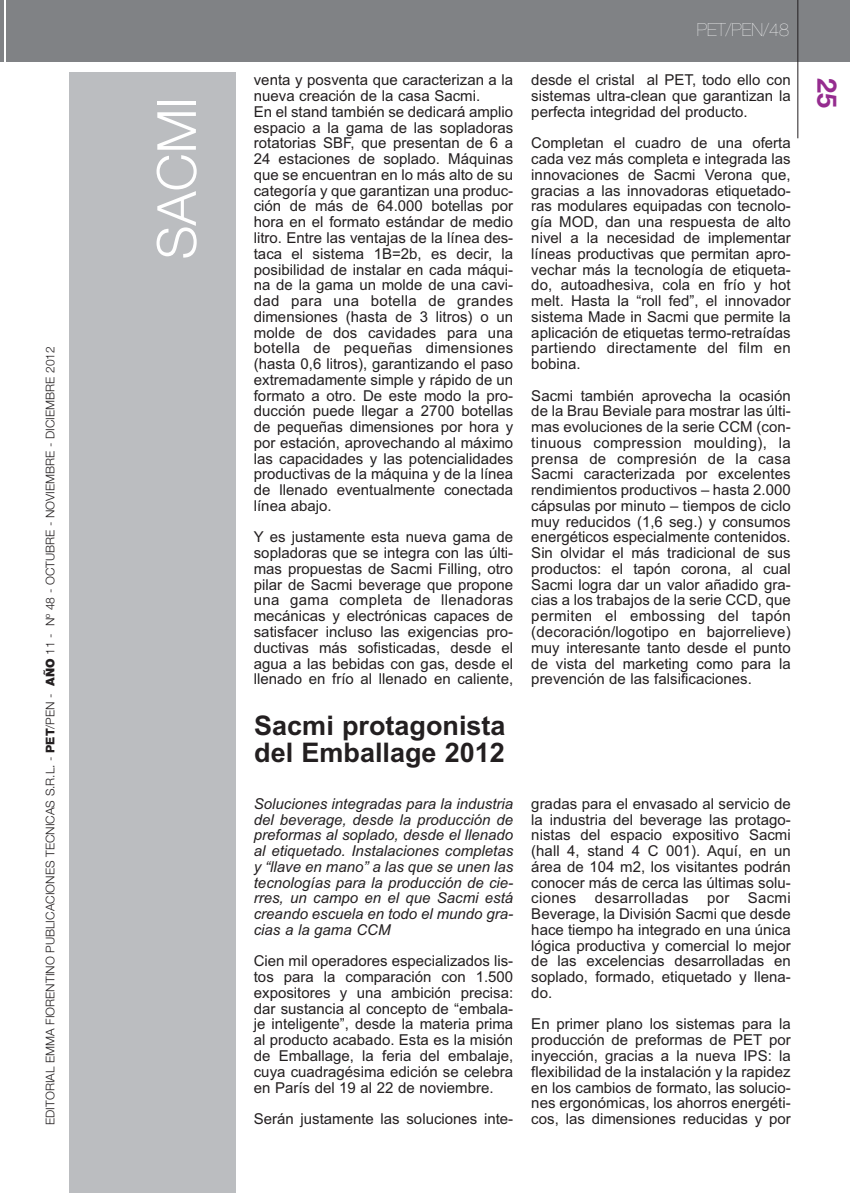
<style>
.page{position:relative;width:850px;height:1193px;background:#fff}
.page>*{position:absolute;margin:0;border:0;box-sizing:border-box;transform-origin:0 0}
.t1{font:300 54px "Helvetica Neue";color:#fff}
.t2{font:700 27px/27px "Arial";color:#231f20}
.t3{font:700 27px "Helvetica Neue";color:#952c8f}
.t4{font:200 18px "Helvetica Neue";color:#fff}
.t5{font:15px/15.8px "Arial";color:#231f20;text-align:justify}
.t6{font:italic 15px/15.8px "Arial";color:#231f20;text-align:justify}
.t7{font:300 12px "Helvetica Neue";color:#231f20}
.s1{font-weight:800}
.s2{font-weight:900}
</style>
<div class="page">
<div style="left:6px;top:0;width:844px;height:62px;background:#808285"></div>
<hr style="left:797px;top:0;width:1px;height:138px;background:#231f20">
<div style="left:69px;top:72px;width:166px;height:1120px;background:#bbbdc0"></div>
<hr style="left:0;top:0;width:4px;height:62px;background:#808285">
<p class="t7" style="left:46px;top:1124px;width:780px;rotate:-90deg">EDITORIAL EMMA FIORENTINO PUBLICACIONES TECNICAS S.R.L. - <span class="s1">PET</span>/PEN - <span class="s2">AÑO</span> 11 - Nº 48 - OCTUBRE - NOVIEMBRE - DICIEMBRE 2012</p>
<h1 class="t1" style="left:157px;top:259px;width:164px;rotate:-90deg">SACMI</h1>
<p class="t4" style="left:697px;top:24px;width:94px">PET/PEN/48</p>
<p class="t5" style="left:531px;top:74px;width:261px">desde el cristal al PET, todo ello con sistemas ultra-clean que garantizan la perfecta integridad del producto.</p>
<p class="t5" style="left:531px;top:137px;width:261px">Completan el cuadro de una oferta cada vez más completa e integrada las innovaciones de Sacmi Verona que, gracias a las innovadoras etiquetado&shy;ras modulares equipadas con tecnolo&shy;gía MOD, dan una respuesta de alto nivel a la necesidad de implementar líneas productivas que permitan apro&shy;vechar más la tecnología de etiqueta&shy;do, autoadhesiva, cola en frío y hot melt. Hasta la “roll fed”, el innovador sistema Made in Sacmi que permite la aplicación de etiquetas termo-retraídas partiendo directamente del film en bobina.</p>
<p class="t5" style="left:531px;top:389px;width:261px">Sacmi también aprovecha la ocasión de la Brau Beviale para mostrar las últi&shy;mas evoluciones de la serie CCM (con&shy;tinuous compression moulding), la prensa de compresión de la casa Sacmi caracterizada por excelentes rendimientos productivos – hasta 2.000 cápsulas por minuto – tiempos de ciclo muy reducidos (1,6 seg.) y consumos energéticos especialmente contenidos.<br>Sin olvidar el más tradicional de sus productos: el tapón corona, al cual Sacmi logra dar un valor añadido gra&shy;cias a los trabajos de la serie CCD, que permiten el embossing del tapón (decoración/logotipo en bajorrelieve) muy interesante tanto desde el punto de vista del marketing como para la prevención de las falsificaciones.</p>
<p class="t5" style="left:254px;top:74px;width:261px">venta y posventa que caracterizan a la</p>
<h2 class="t3" style="left:837px;top:78px;width:31px;rotate:90deg">25</h2>
<p class="t5" style="left:254px;top:89px;width:261px;text-align:left">nueva creación de la casa Sacmi.<br>En el stand también se dedicará amplio espacio a la gama de las sopladoras rotatorias SBF, que presentan de 6 a 24 estaciones de soplado. Máquinas que se encuentran en lo más alto de su categoría y que garantizan una produc&shy;ción de más de 64.000 botellas por hora en el formato estándar de medio litro. Entre las ventajas de la línea des&shy;taca el sistema 1B=2b, es decir, la posibilidad de instalar en cada máqui&shy;na de la gama un molde de una cavi&shy;dad para una botella de grandes dimensiones (hasta de 3 litros) o un molde de dos cavidades para una botella de pequeñas dimensiones (hasta 0,6 litros), garantizando el paso extremadamente simple y rápido de un formato a otro. De este modo la pro&shy;ducción puede llegar a 2700 botellas de pequeñas dimensiones por hora y por estación, aprovechando al máximo las capacidades y las potencialidades productivas de la máquina y de la línea de llenado eventualmente conectada línea abajo.</p>
<p class="t5" style="left:254px;top:530px;width:261px">Y es justamente esta nueva gama de sopladoras que se integra con las últi&shy;mas propuestas de Sacmi Filling, otro pilar de Sacmi beverage que propone una gama completa de llenadoras mecánicas y electrónicas capaces de satisfacer incluso las exigencias pro&shy;ductivas más sofisticadas, desde el agua a las bebidas con gas, desde el llenado en frío al llenado en caliente,</p>
<h2 class="t2" style="left:254px;top:714px;width:253px">Sacmi protagonista del Emballage 2012</h2>
<p class="t6" style="left:254px;top:797px;width:261px">Soluciones integradas para la industria del beverage, desde la producción de preformas al soplado, desde el llenado al etiquetado. Instalaciones completas y “llave en mano” a las que se unen las tecnologías para la producción de cie&shy;rres, un campo en el que Sacmi está creando escuela en todo el mundo gra&shy;cias a la gama CCM</p>
<p class="t5" style="left:254px;top:954px;width:261px">Cien mil operadores especializados lis&shy;tos para la comparación con 1.500 expositores y una ambición precisa: dar sustancia al concepto de “embala&shy;je inteligente”, desde la materia prima al producto acabado. Esta es la misión de Emballage, la feria del embalaje, cuya cuadragésima edición se celebra en París del 19 al 22 de noviembre.</p>
<p class="t5" style="left:254px;top:1112px;width:261px">Serán justamente las soluciones inte-</p>
<p class="t5" style="left:531px;top:797px;width:261px">gradas para el envasado al servicio de la industria del beverage las protago&shy;nistas del espacio expositivo Sacmi (hall 4, stand 4 C 001). Aquí, en un área de 104 m2, los visitantes podrán conocer más de cerca las últimas solu&shy;ciones desarrolladas por Sacmi Beverage, la División Sacmi que desde hace tiempo ha integrado en una única lógica productiva y comercial lo mejor de las excelencias desarrolladas en soplado, formado, etiquetado y llena&shy;do.</p>
<p class="t5" style="left:531px;top:1017px;width:261px">En primer plano los sistemas para la producción de preformas de PET por inyección, gracias a la nueva IPS: la flexibilidad de la instalación y la rapidez en los cambios de formato, las solucio&shy;nes ergonómicas, los ahorros energéti&shy;cos, las dimensiones reducidas y por</p>
</div>
